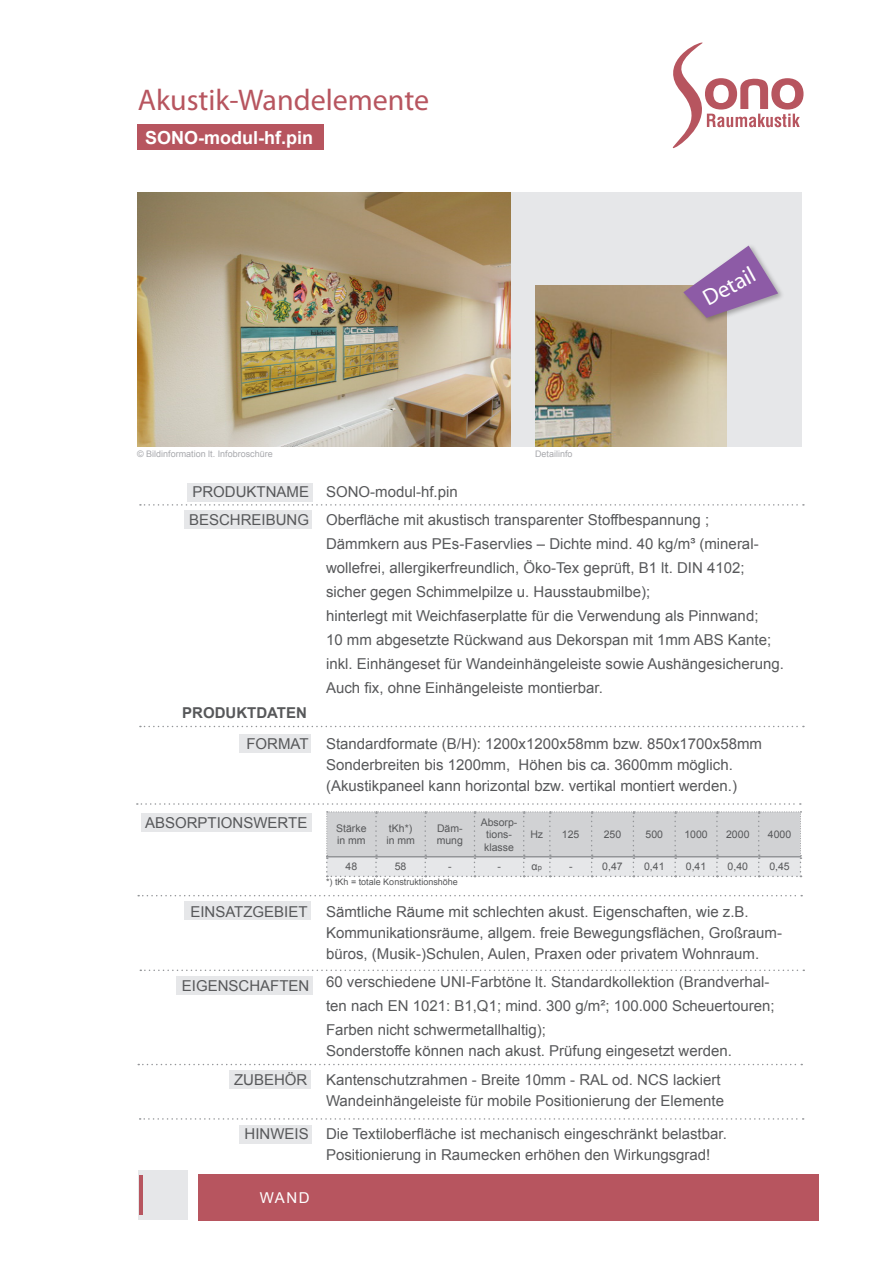
<style>
.page{position:relative;width:893px;height:1263px;background:#fff}
.page>*{position:absolute;margin:0;border:0;box-sizing:border-box;transform-origin:0 0}
.t1{font:30px "Myriad Pro";color:#b7555f}
.t2{font:22.95px "Myriad Pro";color:#fff}
.t3{font:700 18px "Arial";color:#fff}
.t4{font:15px/24px "Arial";color:#57585a}
.t5{font:700 15px "Arial";color:#57585a}
.t6{font:15px "Arial";color:#fff}
.t7{font:10.5px/12.6px "Arial";color:#57585a}
.t8{font:9px "Arial";color:#a8a9ad}
.t9{font:9px "Arial";color:#57585a}
.s1{font-size:7.5px}
</style>
<div class="page">
<div style="left:138px;top:1170px;width:50px;height:50px;background:#e6e7e9"></div>
<hr style="left:139px;top:1176px;width:4px;height:39px;background:#b7555f">
<div style="left:187px;top:483px;width:125px;height:18px;background:#e6e7e9"></div>
<div style="left:184px;top:510px;width:128px;height:19px;background:#e6e7e9"></div>
<div style="left:240px;top:734px;width:71px;height:18px;background:#e6e7e9"></div>
<div style="left:141px;top:813px;width:171px;height:19px;background:#e6e7e9"></div>
<div style="left:184px;top:901px;width:126px;height:19px;background:#e6e7e9"></div>
<div style="left:176px;top:976px;width:136px;height:19px;background:#e6e7e9"></div>
<div style="left:229px;top:1070px;width:82px;height:19px;background:#e6e7e9"></div>
<div style="left:239px;top:1125px;width:73px;height:18px;background:#e6e7e9"></div>
<div style="left:138px;top:192px;width:663px;height:255px;background:#e6e7e9"></div>
<div style="left:138px;top:124px;width:186px;height:26px;background:#b7555f"></div>
<div style="left:198px;top:1174px;width:621px;height:46px;background:#b7555f"></div>
<svg style="left:140px;top:504px;width:664px;height:2px"></svg>
<svg style="left:140px;top:726px;width:664px;height:1px"></svg>
<svg style="left:137px;top:803px;width:664px;height:2px"></svg>
<svg style="left:138px;top:895px;width:664px;height:1px"></svg>
<svg style="left:140px;top:969px;width:664px;height:2px"></svg>
<svg style="left:138px;top:1064px;width:664px;height:1px"></svg>
<svg style="left:140px;top:1118px;width:664px;height:2px"></svg>
<svg style="left:672px;top:42px;width:131px;height:107px"></svg>
<img style="left:138px;top:193px;width:372px;height:254px">
<img style="left:535px;top:285px;width:191px;height:162px">
<div style="left:681px;top:243px;width:103px;height:81px;background:#231f20;opacity:.35"></div>
<svg style="left:683px;top:246px;width:95px;height:72px"></svg>
<svg style="left:326px;top:811px;width:475px;height:66px;background:#d4d5d7"></svg>
<h1 class="t1" style="left:138px;top:81px;width:293px">Akustik-Wandelemente</h1>
<p class="t3" style="left:145px;top:126px;width:169px">SONO-modul-hf.pin</p>
<p class="t8" style="left:137px;top:448px;width:137px">© Bildinformation lt. Infobroschüre</p>
<p class="t8" style="left:535px;top:448px;width:39px">Detailinfo</p>
<h2 class="t2" style="left:698px;top:287px;width:58px;rotate:-28deg">Detail</h2>
<p class="t4" style="left:189px;top:478px;width:122px;line-height:27.6px">PRODUKTNAME<br>BESCHREIBUNG</p>
<p class="t5" style="left:182px;top:703px;width:126px">PRODUKTDATEN</p>
<p class="t4" style="left:246px;top:731px;width:64px">FORMAT</p>
<p class="t4" style="left:145px;top:811px;width:164px">ABSORPTIONSWERTE</p>
<p class="t4" style="left:190px;top:899px;width:119px">EINSATZGEBIET</p>
<p class="t4" style="left:182px;top:974px;width:129px">EIGENSCHAFTEN</p>
<p class="t4" style="left:234px;top:1068px;width:75px">ZUBEHÖR</p>
<p class="t4" style="left:245px;top:1122px;width:66px">HINWEIS</p>
<p class="t6" style="left:260px;top:1188px;width:51px">WAND</p>
<p class="t4" style="left:326px;top:480px;width:133px">SONO-modul-hf.pin</p>
<p class="t4" style="left:326px;top:508px;width:460px">Oberfläche mit akustisch transparenter Stoffbespannung ; Dämmkern aus PEs-Faservlies – Dichte mind. 40 kg/m³ (mineral&shy;wollefrei, allergikerfreundlich, Öko-Tex geprüft, B1 lt. DIN 4102; sicher gegen Schimmelpilze u. Hausstaubmilbe);<br>hinterlegt mit Weichfaserplatte für die Verwendung als Pinnwand;<br>10 mm abgesetzte Rückwand aus Dekorspan mit 1mm ABS Kante; inkl. Einhängeset für Wandeinhängeleiste sowie Aushängesicherung.<br>Auch fix, ohne Einhängeleiste montierbar.</p>
<p class="t4" style="left:326px;top:733px;width:438px;line-height:21px">Standardformate (B/H): 1200x1200x58mm bzw. 850x1700x58mm<br>Sonderbreiten bis 1200mm, Höhen bis ca. 3600mm möglich. (Akustikpaneel kann horizontal bzw. vertikal montiert werden.)</p>
<p class="t7" style="left:336px;top:822px;width:32px">Stärke in mm</p>
<p class="t7" style="left:386px;top:822px;width:30px">tKh*) in mm</p>
<p class="t7" style="left:437px;top:822px;width:28px">Däm&shy;mung</p>
<p class="t7" style="left:481px;top:816px;width:38px;text-align:center">Absorp&shy;tions&shy;klasse</p>
<p class="t7" style="left:530px;top:828px;width:14px">Hz</p>
<p class="t7" style="left:562px;top:828px;width:19px">125</p>
<p class="t7" style="left:604px;top:828px;width:19px">250</p>
<p class="t7" style="left:645px;top:828px;width:19px">500</p>
<p class="t7" style="left:684px;top:828px;width:25px">1000</p>
<p class="t7" style="left:726px;top:828px;width:25px">2000</p>
<p class="t7" style="left:768px;top:828px;width:25px">4000</p>
<p class="t7" style="left:346px;top:860px;width:13px">48</p>
<p class="t7" style="left:395px;top:860px;width:13px">58</p>
<p class="t7" style="left:448px;top:860px;width:5px">-</p>
<p class="t7" style="left:497px;top:860px;width:5px">-</p>
<p class="t7" style="left:532px;top:860px;width:12px">α<span class="s1">p</span></p>
<p class="t7" style="left:569px;top:860px;width:5px">-</p>
<p class="t7" style="left:602px;top:860px;width:22px">0,47</p>
<p class="t7" style="left:644px;top:860px;width:22px">0,41</p>
<p class="t7" style="left:686px;top:860px;width:22px">0,41</p>
<p class="t7" style="left:728px;top:860px;width:22px">0,40</p>
<p class="t7" style="left:769px;top:860px;width:22px">0,45</p>
<p class="t9" style="left:326px;top:876px;width:133px">*) tKh = totale Konstruktionshöhe</p>
<p class="t4" style="left:326px;top:901px;width:458px;line-height:21px">Sämtliche Räume mit schlechten akust. Eigenschaften, wie z.B.<br>Kommunikationsräume, allgem. freie Bewegungsflächen, Großraum&shy;büros, (Musik-)Schulen, Aulen, Praxen oder privatem Wohnraum.</p>
<p class="t4" style="left:326px;top:970px;width:450px">60 verschiedene UNI-Farbtöne lt. Standardkollektion (Brandverhal&shy;ten nach EN 1021: B1,Q1; mind. 300 g/m²; 100.000 Scheuertouren;<br>Farben nicht schwermetallhaltig);</p>
<p class="t4" style="left:326px;top:1039px;width:407px">Sonderstoffe können nach akust. Prüfung eingesetzt werden.</p>
<p class="t4" style="left:326px;top:1069px;width:399px;line-height:21px">Kantenschutzrahmen - Breite 10mm - RAL od. NCS lackiert<br>Wandeinhängeleiste für mobile Positionierung der Elemente</p>
<p class="t4" style="left:326px;top:1124px;width:402px;line-height:21px">Die Textiloberfläche ist mechanisch eingeschränkt belastbar.<br>Positionierung in Raumecken erhöhen den Wirkungsgrad!</p>
</div>
